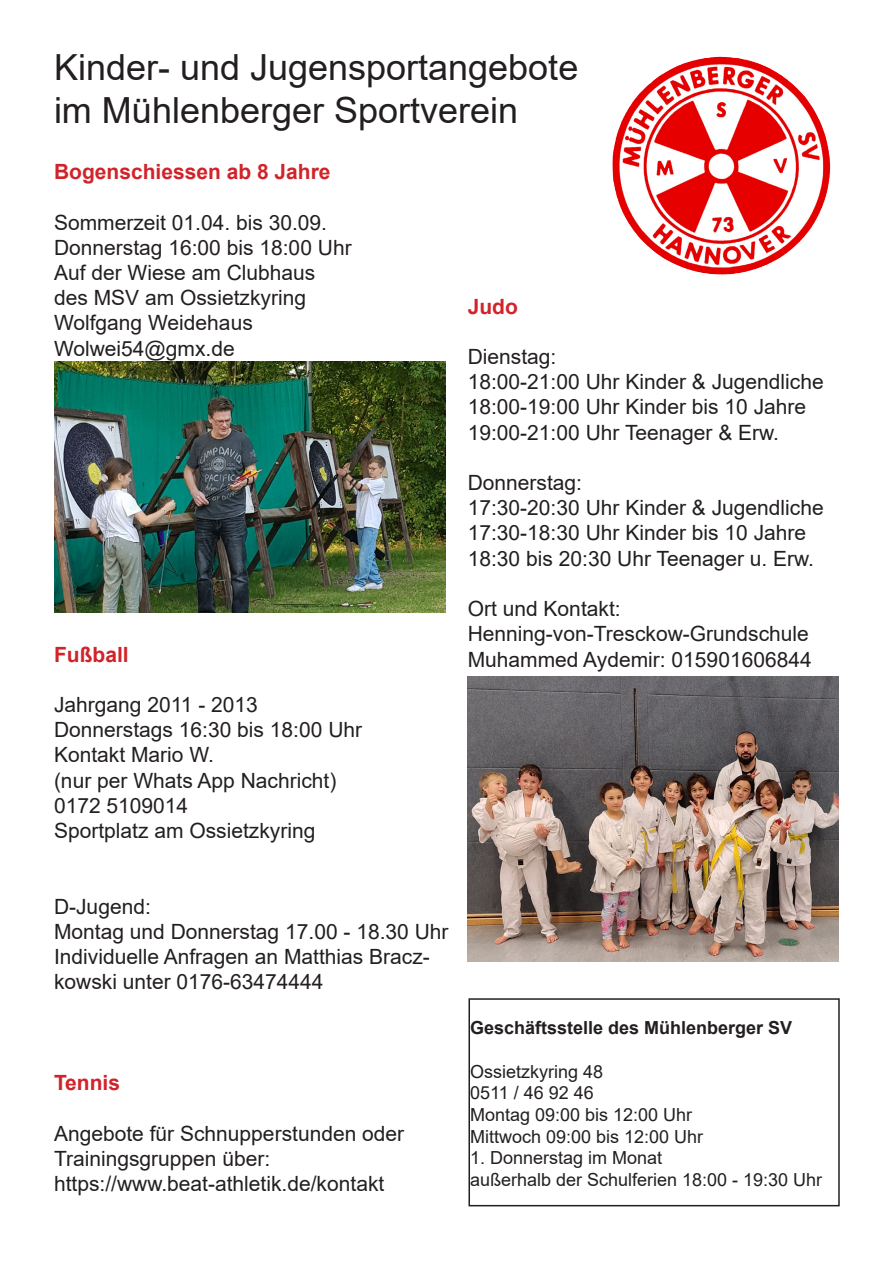
<style>
.page{position:relative;width:893px;height:1263px;background:#fff}
.page>*{position:absolute;margin:0;border:0;box-sizing:border-box;transform-origin:0 0}
.t1{font:36px "Arial";color:#231f20}
.t2{font:21px/25.2px "Arial";color:#231f20}
.t3{font:700 21px "Arial";color:#d1232a}
.t4{font:18px "Arial";color:#231f20}
.t5{font:700 18px "Arial";color:#231f20}
</style>
<div class="page">
<img style="left:612px;top:56px;width:219px;height:219px">
<div style="left:468px;top:998px;width:372px;height:208px;border:2px solid #231f20"></div>
<img style="left:54px;top:361px;width:391px;height:251px">
<img style="left:468px;top:676px;width:370px;height:285px">
<p class="t1" style="left:54px;top:43px;width:526px">Kinder- und Jugensportangebote</p>
<p class="t1" style="left:54px;top:86px;width:466px">im Mühlenberger Sportverein</p>
<p class="t3" style="left:54px;top:157px;width:278px">Bogenschiessen ab 8 Jahre</p>
<p class="t2" style="left:54px;top:209px;width:275px">Sommerzeit 01.04. bis 30.09.</p>
<p class="t2" style="left:54px;top:235px;width:299px">Donnerstag 16:00 bis 18:00 Uhr</p>
<p class="t2" style="left:54px;top:260px;width:263px">Auf der Wiese am Clubhaus</p>
<p class="t2" style="left:54px;top:285px;width:254px">des MSV am Ossietzkyring</p>
<p class="t2" style="left:54px;top:310px;width:200px">Wolfgang Weidehaus</p>
<p class="t2" style="left:54px;top:335px;width:182px">Wolwei54@gmx.de</p>
<p class="t3" style="left:468px;top:291px;width:52px">Judo</p>
<p class="t2" style="left:468px;top:344px;width:90px">Dienstag:</p>
<p class="t2" style="left:468px;top:369px;width:358px">18:00-21:00 Uhr Kinder &amp; Jugendliche</p>
<p class="t2" style="left:468px;top:394px;width:340px">18:00-19:00 Uhr Kinder bis 10 Jahre</p>
<p class="t2" style="left:468px;top:420px;width:313px">19:00-21:00 Uhr Teenager &amp; Erw.</p>
<p class="t2" style="left:468px;top:470px;width:116px">Donnerstag:</p>
<p class="t2" style="left:468px;top:495px;width:358px">17:30-20:30 Uhr Kinder &amp; Jugendliche</p>
<p class="t2" style="left:468px;top:520px;width:340px">17:30-18:30 Uhr Kinder bis 10 Jahre</p>
<p class="t2" style="left:468px;top:546px;width:348px">18:30 bis 20:30 Uhr Teenager u. Erw.</p>
<p class="t2" style="left:468px;top:596px;width:154px">Ort und Kontakt:</p>
<p class="t2" style="left:468px;top:621px;width:343px">Henning-von-Tresckow-Grundschule</p>
<p class="t3" style="left:54px;top:639px;width:76px">Fußball</p>
<p class="t2" style="left:468px;top:646px;width:345px">Muhammed Aydemir: 015901606844</p>
<p class="t2" style="left:54px;top:692px;width:205px">Jahrgang 2011 - 2013</p>
<p class="t2" style="left:54px;top:717px;width:310px">Donnerstags 16:30 bis 18:00 Uhr</p>
<p class="t2" style="left:54px;top:742px;width:161px">Kontakt Mario W.</p>
<p class="t2" style="left:54px;top:767px;width:284px">(nur per Whats App Nachricht)</p>
<p class="t2" style="left:54px;top:793px;width:136px">0172 5109014</p>
<p class="t2" style="left:54px;top:818px;width:263px">Sportplatz am Ossietzkyring</p>
<p class="t2" style="left:54px;top:893px;width:98px">D-Jugend:</p>
<p class="t2" style="left:54px;top:919px;width:396px">Montag und Donnerstag 17.00 - 18.30 Uhr</p>
<p class="t2" style="left:54px;top:944px;width:377px">Individuelle Anfragen an Matthias Bracz&shy;kowski unter 0176-63474444</p>
<p class="t3" style="left:54px;top:1068px;width:68px">Tennis</p>
<p class="t2" style="left:54px;top:1120px;width:352px">Angebote für Schnupperstunden oder</p>
<p class="t2" style="left:54px;top:1145px;width:218px">Trainingsgruppen über:</p>
<p class="t2" style="left:54px;top:1171px;width:332px">https://www.beat-athletik.de/kontakt</p>
<p class="t5" style="left:470px;top:1015px;width:324px">Geschäftsstelle des Mühlenberger SV</p>
<p class="t4" style="left:470px;top:1059px;width:135px">Ossietzkyring 48</p>
<p class="t4" style="left:470px;top:1080px;width:125px">0511 / 46 92 46</p>
<p class="t4" style="left:470px;top:1102px;width:224px">Montag 09:00 bis 12:00 Uhr</p>
<p class="t4" style="left:470px;top:1124px;width:235px">Mittwoch 09:00 bis 12:00 Uhr</p>
<p class="t4" style="left:470px;top:1145px;width:194px">1. Donnerstag im Monat</p>
<p class="t4" style="left:470px;top:1167px;width:354px">außerhalb der Schulferien 18:00 - 19:30 Uhr</p>
</div>
